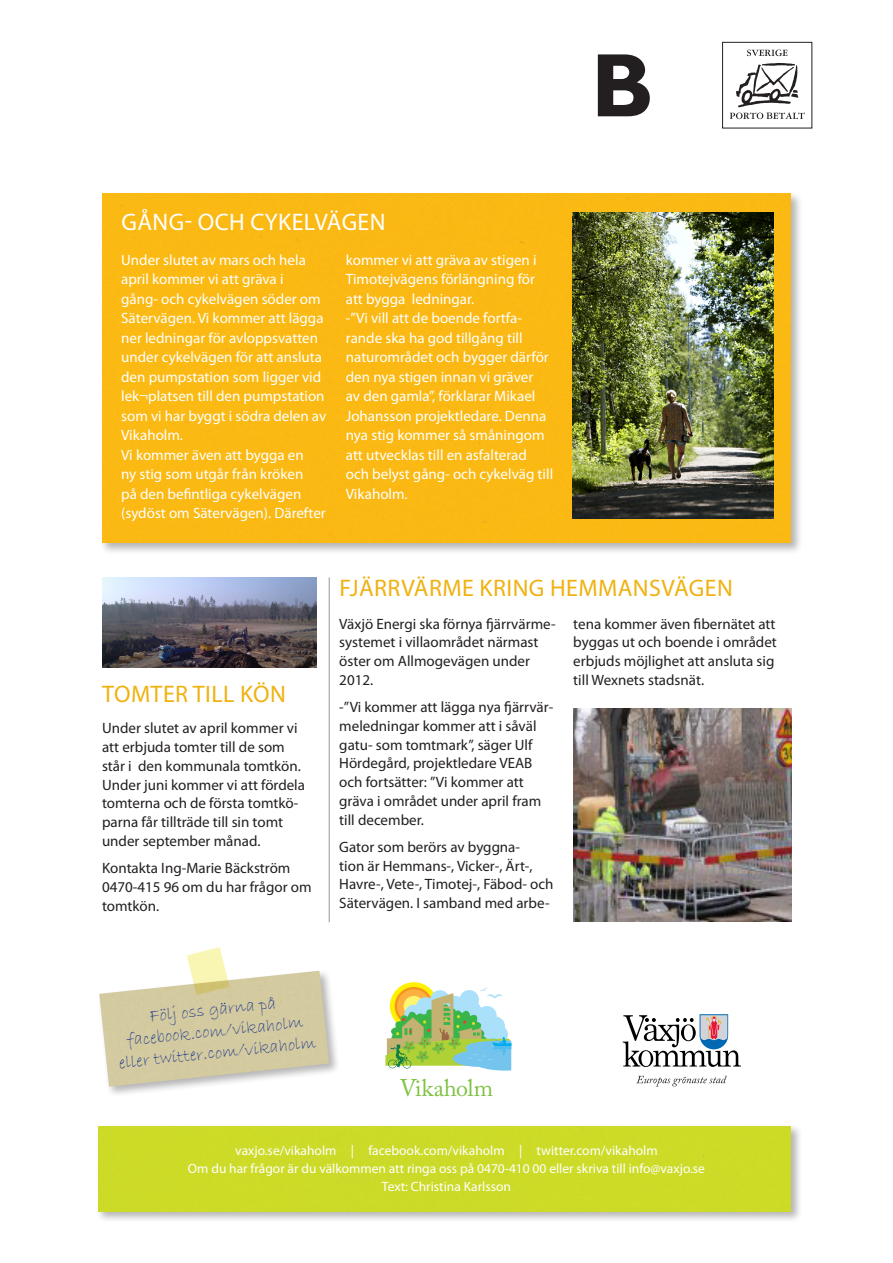
<style>
.page{position:relative;width:893px;height:1263px;background:#fff}
.page>*{position:absolute;margin:0;border:0;box-sizing:border-box;transform-origin:0 0}
.R2{font:24px "Myriad Pro";letter-spacing:.02em;color:#efb211}
.R2_-_vit{font:24px "Myriad Pro";letter-spacing:.02em;color:#fff}
.t1{font:24px "Adobe Caslon Pro";letter-spacing:-.02em;color:#7fc241}
.t2{font:18px/21.6px "Bradley Hand ITC";color:#253f8e;text-align:center}
.Bröd{font:15px/18.8px "Myriad Pro";color:#231f20}
.Bröd_-_vit{font:15px/19.5px "Myriad Pro";color:#fff}
.t3{font:13.5px "Myriad Pro";color:#fff}
</style>
<div class="page">
<div style="left:96px;top:968px;width:244px;height:129px;background:#231f20;opacity:.33"></div>
<img style="left:99px;top:971px;width:230px;height:116px">
<svg style="left:186px;top:946px;width:43px;height:50px"></svg>
<div style="left:722px;top:42px;width:90px;height:86px;border:1px solid #231f20"></div>
<svg style="left:747px;top:50px;width:40px;height:6px"></svg>
<svg style="left:730px;top:63px;width:75px;height:56px"></svg>
<svg style="left:598px;top:54px;width:52px;height:62px"></svg>
<img style="left:102px;top:578px;width:215px;height:90px">
<img style="left:573px;top:708px;width:219px;height:213px">
<svg style="left:390px;top:982px;width:48px;height:48px"></svg>
<svg style="left:385px;top:988px;width:126px;height:82px"></svg>
<svg style="left:636px;top:1076px;width:91px;height:10px"></svg>
<svg style="left:623px;top:1014px;width:118px;height:53px"></svg>
<div style="left:95px;top:1123px;width:707px;height:100px;background:#231f20;opacity:.33"></div>
<div style="left:98px;top:1126px;width:693px;height:86px;background:#ccdb28"></div>
<div style="left:99px;top:191px;width:704px;height:363px;background:#231f20;opacity:.33"></div>
<div style="left:102px;top:194px;width:689px;height:349px;background:#fbb913"></div>
<img style="left:573px;top:212px;width:201px;height:307px">
<hr style="left:329px;top:577px;width:1px;height:345px;background:#939598">
<p class="R2_-_vit" style="left:121px;top:208px;width:266px">GÅNG- OCH CYKELVÄGEN</p>
<p class="Bröd_-_vit" style="left:121px;top:250px;width:207px">Under slutet av mars och hela april kommer vi att gräva i<br>gång- och cykelvägen söder om<br>Sätervägen. Vi kommer att lägga ner ledningar för avloppsvatten under cykelvägen för att ansluta den pumpstation som ligger vid lek¬platsen till den pumpstation som vi har byggt i södra delen av<br>Vikaholm.</p>
<p class="Bröd_-_vit" style="left:121px;top:445px;width:206px">Vi kommer även att bygga en<br>ny stig som utgår från kröken<br>på den befintliga cykelvägen (sydöst om Sätervägen). Därefter</p>
<p class="Bröd_-_vit" style="left:346px;top:250px;width:192px;text-align:justify">kommer vi att gräva av stigen i Timotejvägens förlängning för att bygga ledningar.</p>
<p class="Bröd_-_vit" style="left:346px;top:308px;width:209px">-”Vi vill att de boende fortfa&shy;rande ska ha god tillgång till naturområdet och bygger därför den nya stigen innan vi gräver<br>av den gamla”, förklarar Mikael<br>Johansson projektledare. Denna nya stig kommer så småningom att utvecklas till en asfalterad och belyst gång- och cykelväg till<br>Vikaholm.</p>
<p class="R2" style="left:102px;top:679px;width:185px">TOMTER TILL KÖN</p>
<p class="Bröd" style="left:102px;top:719px;width:205px">Under slutet av april kommer vi att erbjuda tomter till de som står i den kommunala tomtkön.<br>Under juni kommer vi att fördela tomterna och de första tomtkö&shy;parna får tillträde till sin tomt under september månad.</p>
<p class="Bröd" style="left:102px;top:858px;width:211px">Kontakta Ing-Marie Bäckström<br>0470-415 96 om du har frågor om tomtkön.</p>
<p class="R2" style="left:340px;top:573px;width:395px">FJÄRRVÄRME KRING HEMMANSVÄGEN</p>
<p class="Bröd" style="left:339px;top:614px;width:218px">Växjö Energi ska förnya fjärrvärme&shy;systemet i villaområdet närmast öster om Allmogevägen under<br>2012.</p>
<p class="Bröd" style="left:339px;top:697px;width:215px">-”Vi kommer att lägga nya fjärrvär&shy;meledningar kommer att i såväl gatu- som tomtmark”, säger Ulf<br>Hördegård, projektledare VEAB och fortsätter: ”Vi kommer att gräva i området under april fram till december.</p>
<p class="Bröd" style="left:339px;top:837px;width:216px">Gator som berörs av byggna-<br>tion är Hemmans-, Vicker-, Ärt-,<br>Havre-, Vete-, Timotej-, Fäbod- och<br>Sätervägen. I samband med arbe-</p>
<p class="Bröd" style="left:573px;top:614px;width:205px">tena kommer även fibernätet att byggas ut och boende i området erbjuds möjlighet att ansluta sig till Wexnets stadsnät.</p>
<p class="t2" style="left:124px;top:1008px;width:179px;rotate:-6deg">Följ oss gärna på facebook.com/vikaholm</p>
<p class="t2" style="left:118px;top:1052px;width:199px;rotate:-6deg">eller twitter.com/vikaholm</p>
<p class="t1" style="left:400px;top:1073px;width:95px">Vikaholm</p>
<p class="t3" style="left:235px;top:1142px;width:424px">vaxjo.se/vikaholm | facebook.com/vikaholm | twitter.com/vikaholm</p>
<p class="t3" style="left:188px;top:1160px;width:518px">Om du har frågor är du välkommen att ringa oss på 0470-410 00 eller skriva till info@vaxjo.se</p>
<p class="t3" style="left:382px;top:1178px;width:131px">Text: Christina Karlsson</p>
</div>
